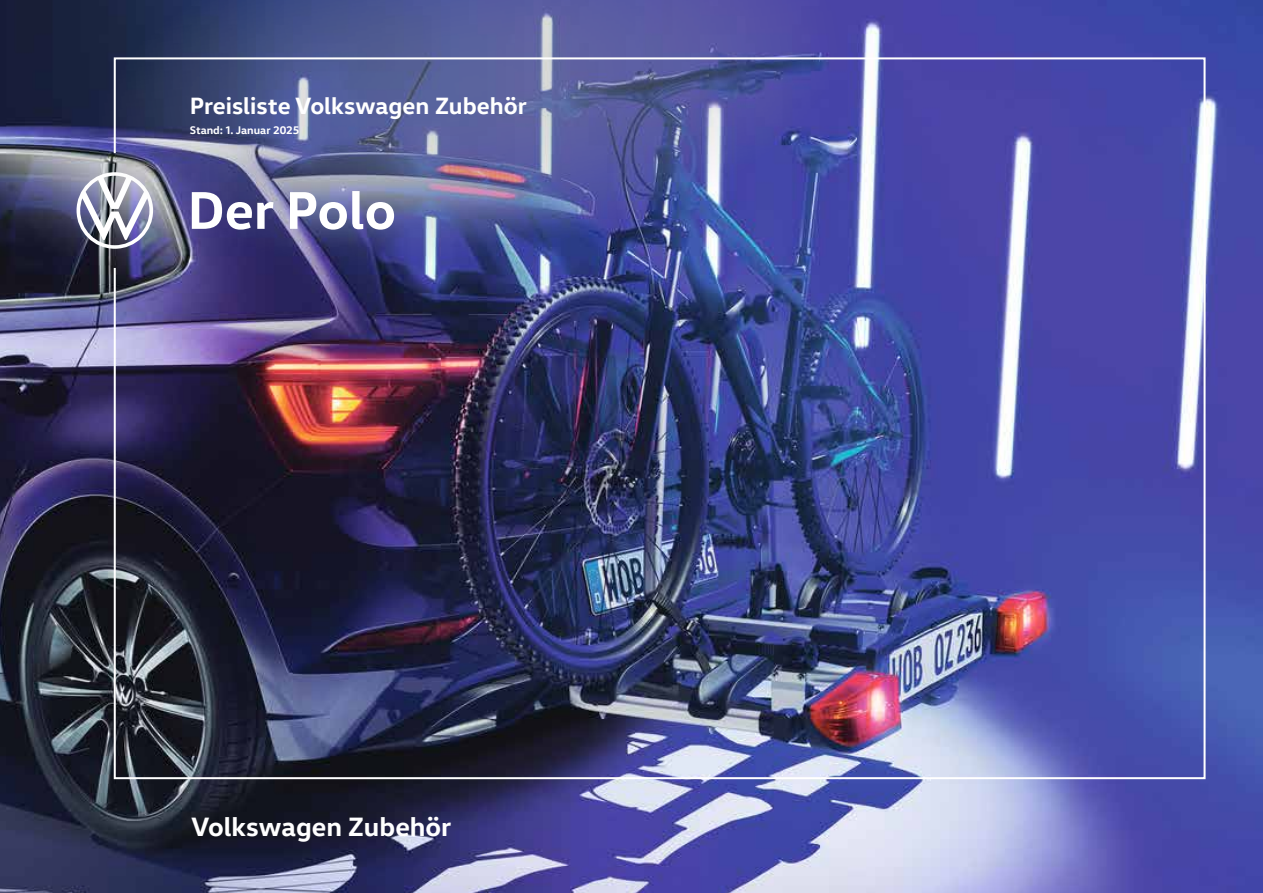
<style>
.page{position:relative;width:1263px;height:893px;background:#fff}
.page>*{position:absolute;margin:0;border:0;box-sizing:border-box;transform-origin:0 0}
.t1{font:700 54px "VW Head";color:#fff}
.t2{font:700 27px "VW Head";color:#fff}
.t3{font:700 24px "VW Head";color:#fff}
.t4{font:700 11.25px "VW Head";color:#fff}
</style>
<div class="page">
<img style="left:0;top:0;width:1263px;height:893px">
<svg style="left:77px;top:172px;width:5px;height:77px"></svg>
<svg style="left:82px;top:0;width:779px;height:289px"></svg>
<img style="left:113px;top:56px;width:1093px;height:724px">
<p class="t3" style="left:190px;top:90px;width:338px">Preisliste Volkswagen Zubehör</p>
<p class="t4" style="left:190px;top:122px;width:111px">Stand: 1. Januar 2025</p>
<h1 class="t1" style="left:188px;top:175px;width:210px">Der Polo</h1>
<p class="t2" style="left:191px;top:809px;width:262px">Volkswagen Zubehör</p>
</div>
